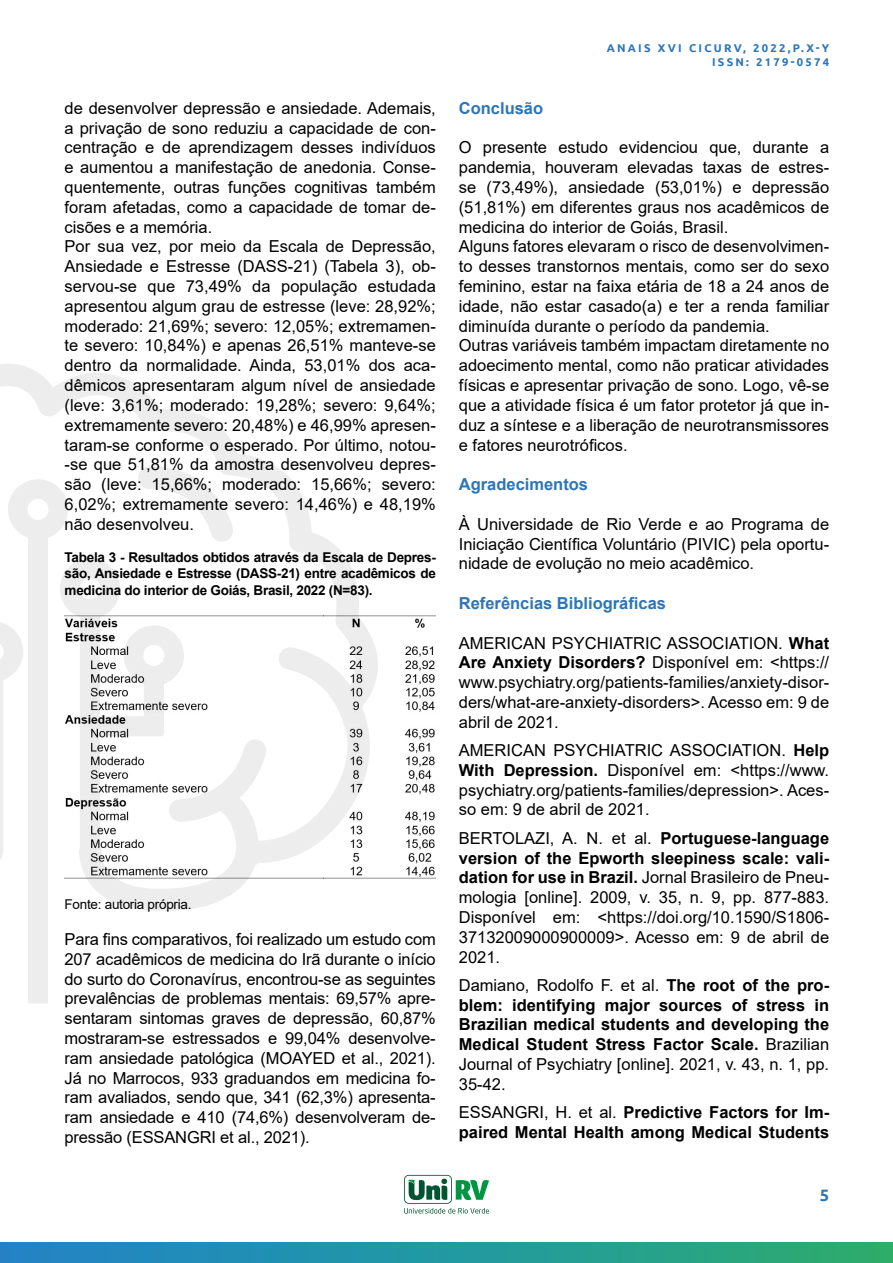
<style>
.page{position:relative;width:893px;height:1263px;background:#fff}
.page>*{position:absolute;margin:0;border:0;box-sizing:border-box;transform-origin:0 0}
.t1{font:16.5px/19.8px "Arial";color:#000;text-align:justify}
.t2{font:700 16.5px/19.8px "Arial";color:#000;text-align:justify}
.t3{font:700 16.5px "Arial";color:#2d75b6}
.t4{font:700 16.5px "Ubuntu";color:#2e75b6}
.t5{font:700 13.5px/16.2px "Arial";letter-spacing:-.02em;color:#000;text-align:justify}
.t6{font:13.5px "Arial";letter-spacing:-.02em;color:#000}
.t7{font:700 11.25px/13.5px "Ubuntu";letter-spacing:.2em;color:#2e75b6;text-align:right}
.s1{font-weight:700}
.s2{font-weight:400}
</style>
<div class="page">
<div style="left:0;top:1242px;width:893px;height:21px;background:linear-gradient(to right,#1f83cd,#2bad70)"></div>
<div style="left:28px;top:911px;width:20px;height:92px;background:#ededed"></div>
<svg style="left:0;top:364px;width:359px;height:547px"></svg>
<svg style="left:138px;top:464px;width:95px;height:78px"></svg>
<svg style="left:404px;top:1175px;width:85px;height:38px"></svg>
<img style="left:65px;top:614px;width:371px;height:266px">
<p class="t1" style="left:65px;top:98px;width:373px;text-align:left">de desenvolver depressão e ansiedade. Ademais, a privação de sono reduziu a capacidade de con&shy;centração e de aprendizagem desses indivíduos e aumentou a manifestação de anedonia. Conse&shy;quentemente, outras funções cognitivas também foram afetadas, como a capacidade de tomar de&shy;cisões e a memória.<br>Por sua vez, por meio da Escala de Depressão, Ansiedade e Estresse (DASS-21) (Tabela 3), ob&shy;servou-se que 73,49% da população estudada apresentou algum grau de estresse (leve: 28,92%; moderado: 21,69%; severo: 12,05%; extremamen&shy;te severo: 10,84%) e apenas 26,51% manteve-se dentro da normalidade. Ainda, 53,01% dos aca&shy;dêmicos apresentaram algum nível de ansiedade (leve: 3,61%; moderado: 19,28%; severo: 9,64%; extremamente severo: 20,48%) e 46,99% apresen&shy;taram-se conforme o esperado. Por último, notou--se que 51,81% da amostra desenvolveu depres&shy;são (leve: 15,66%; moderado: 15,66%; severo:<br>6,02%; extremamente severo: 14,46%) e 48,19% não desenvolveu.</p>
<p class="t5" style="left:65px;top:549px;width:373px">Tabela 3 - Resultados obtidos através da Escala de Depres&shy;são, Ansiedade e Estresse (DASS-21) entre acadêmicos de medicina do interior de Goiás, Brasil, 2022 (N=83).</p>
<p class="t6" style="left:65px;top:895px;width:128px">Fonte: autoria própria.</p>
<p class="t1" style="left:65px;top:929px;width:373px">Para fins comparativos, foi realizado um estudo com 207 acadêmicos de medicina do Irã durante o início do surto do Coronavírus, encontrou-se as seguintes prevalências de problemas mentais: 69,57% apre&shy;sentaram sintomas graves de depressão, 60,87% mostraram-se estressados e 99,04% desenvolve&shy;ram ansiedade patológica (MOAYED et al., 2021).<br>Já no Marrocos, 933 graduandos em medicina fo&shy;ram avaliados, sendo que, 341 (62,3%) apresenta&shy;ram ansiedade e 410 (74,6%) desenvolveram de&shy;pressão (ESSANGRI et al., 2021).</p>
<p class="t7" style="left:607px;top:41px;width:224px">ANAIS XVI CICURV, 2022,P.X-Y<br>ISSN: 2179-0574</p>
<p class="t3" style="left:459px;top:96px;width:86px">Conclusão</p>
<p class="t1" style="left:459px;top:138px;width:372px;text-align:left">O presente estudo evidenciou que, durante a pandemia, houveram elevadas taxas de estres&shy;se (73,49%), ansiedade (53,01%) e depressão (51,81%) em diferentes graus nos acadêmicos de medicina do interior de Goiás, Brasil.<br>Alguns fatores elevaram o risco de desenvolvimen&shy;to desses transtornos mentais, como ser do sexo feminino, estar na faixa etária de 18 a 24 anos de idade, não estar casado(a) e ter a renda familiar diminuída durante o período da pandemia.<br>Outras variáveis também impactam diretamente no adoecimento mental, como não praticar atividades físicas e apresentar privação de sono. Logo, vê-se que a atividade física é um fator protetor já que in&shy;duz a síntese e a liberação de neurotransmissores e fatores neurotróficos.</p>
<p class="t3" style="left:459px;top:473px;width:131px">Agradecimentos</p>
<p class="t1" style="left:459px;top:514px;width:372px">À Universidade de Rio Verde e ao Programa de Iniciação Científica Voluntário (PIVIC) pela oportu&shy;nidade de evolução no meio acadêmico.</p>
<p class="t3" style="left:459px;top:591px;width:209px">Referências Bibliográficas</p>
<p class="t1" style="left:459px;top:633px;width:372px">AMERICAN PSYCHIATRIC ASSOCIATION. <span class="s1">What Are Anxiety Disorders?</span> Disponível em: &lt;https:// www.psychiatry.org/patients-families/anxiety-disor&shy;ders/what-are-anxiety-disorders&gt;. Acesso em: 9 de abril de 2021.</p>
<p class="t1" style="left:459px;top:740px;width:372px">AMERICAN PSYCHIATRIC ASSOCIATION. <span class="s1">Help With Depression.</span> Disponível em: &lt;https://www. psychiatry.org/patients-families/depression&gt;. Aces&shy;so em: 9 de abril de 2021.</p>
<p class="t1" style="left:459px;top:828px;width:372px">BERTOLAZI, A. N. et al. <span class="s1">Portuguese-language version of the Epworth sleepiness scale: vali&shy;dation for use in Brazil.</span> Jornal Brasileiro de Pneu&shy;mologia [online]. 2009, v. 35, n. 9, pp. 877-883.<br>Disponível em: &lt;https://doi.org/10.1590/S1806- 37132009000900009&gt;. Acesso em: 9 de abril de 2021.</p>
<p class="t2" style="left:459px;top:975px;width:372px"><span class="s2">Damiano, Rodolfo F. et al.</span> The root of the pro&shy;blem: identifying major sources of stress in Brazilian medical students and developing the Medical Student Stress Factor Scale. <span class="s2">Brazilian Journal of Psychiatry [online]. 2021, v. 43, n. 1, pp.<br>35-42.</span></p>
<p class="t2" style="left:459px;top:1103px;width:372px"><span class="s2">ESSANGRI, H. et al.</span> Predictive Factors for Im&shy;paired Mental Health among Medical Students</p>
<p class="t4" style="left:820px;top:1185px;width:11px">5</p>
</div>
